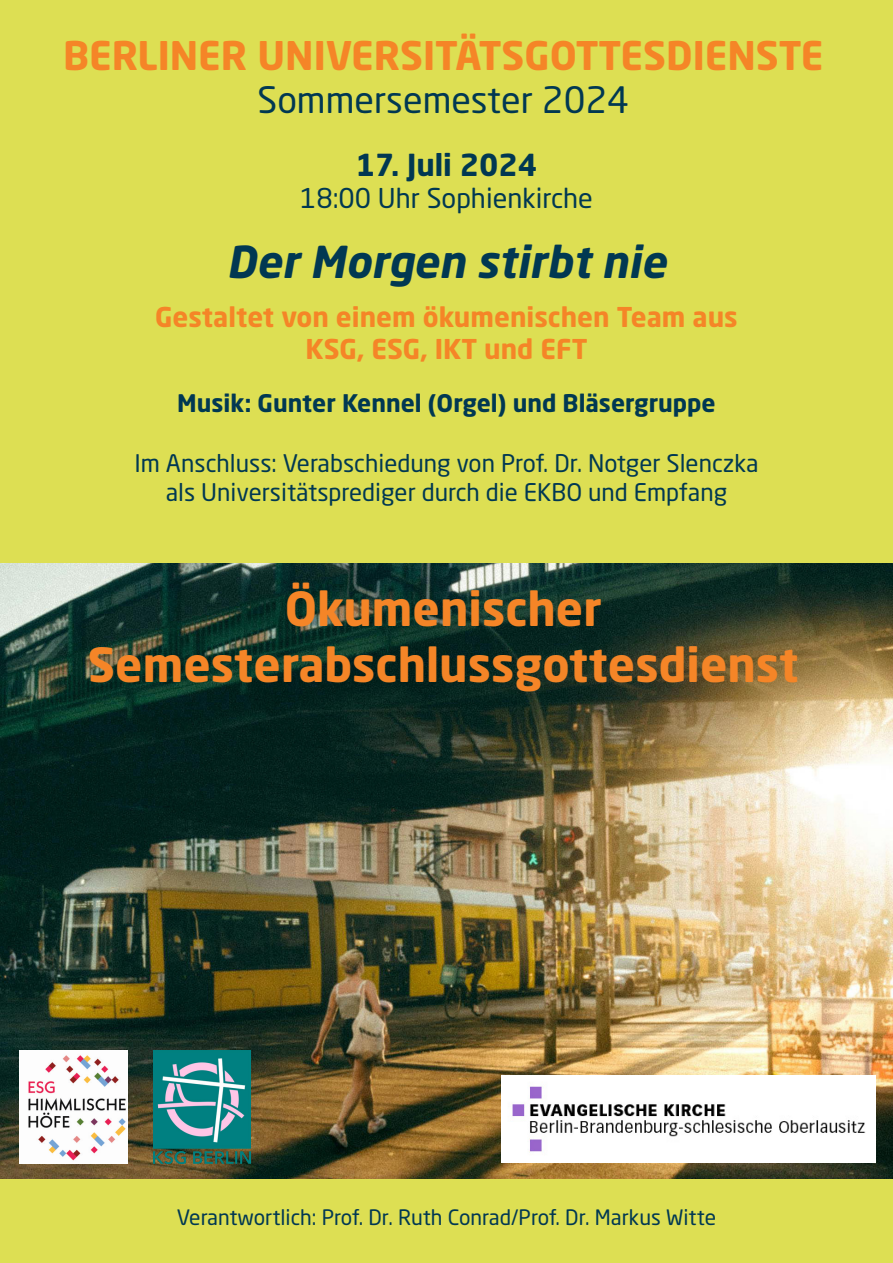
<style>
.page{position:relative;width:893px;height:1263px;background:#dddf53}
.page>*{position:absolute;margin:0;border:0;box-sizing:border-box;transform-origin:0 0}
.t1{font:700 46.5px "Neo Sans W1 G";color:#f58527}
.t2{font:italic 700 43.5px "Neo Sans W1 G";color:#013852}
.t3{font:700 39px "Neo Sans W1 G";color:#f58527}
.t4{font:36px "Neo Sans W1 G";color:#013852}
.t5{font:700 30px "Neo Sans W1 G";color:#013852}
.t6{font:700 27px "Neo Sans W1 G";color:#f58527}
.t7{font:27px "Neo Sans W1 G";color:#013852}
.t8{font:24px "Neo Sans W1 G";color:#013852}
.t9{font:700 24px "Neo Sans W1 G";color:#013852}
.t10{font:21px "Neo Sans W1 G";color:#013852}
</style>
<div class="page">
<img style="left:0;top:563px;width:893px;height:616px">
<img style="left:502px;top:1076px;width:373px;height:86px">
<img style="left:19px;top:1050px;width:109px;height:113px">
<img style="left:153px;top:1050px;width:98px;height:113px">
<p class="t3" style="left:63px;top:31px;width:762px">BERLINER UNIVERSITÄTSGOTTESDIENSTE</p>
<p class="t4" style="left:258px;top:78px;width:373px">Sommersemester 2024</p>
<p class="t5" style="left:356px;top:146px;width:183px">17. Juli 2024</p>
<p class="t7" style="left:300px;top:182px;width:294px">18:00 Uhr Sophienkirche</p>
<p class="t2" style="left:226px;top:234px;width:441px">Der Morgen stirbt nie</p>
<p class="t6" style="left:155px;top:299px;width:584px">Gestaltet von einem ökumenischen Team aus</p>
<p class="t6" style="left:305px;top:332px;width:284px">KSG, ESG, IKT und EFT</p>
<p class="t9" style="left:177px;top:387px;width:540px">Musik: Gunter Kennel (Orgel) und Bläsergruppe</p>
<p class="t8" style="left:134px;top:448px;width:625px">Im Anschluss: Verabschiedung von Prof. Dr. Notger Slenczka</p>
<p class="t8" style="left:166px;top:477px;width:563px">als Universitätsprediger durch die EKBO und Empfang</p>
<p class="t1" style="left:285px;top:579px;width:318px">Ökumenischer</p>
<p class="t1" style="left:88px;top:635px;width:712px">Semesterabschlussgottesdienst</p>
<p class="t10" style="left:177px;top:1204px;width:541px">Verantwortlich: Prof. Dr. Ruth Conrad/Prof. Dr. Markus Witte</p>
</div>
